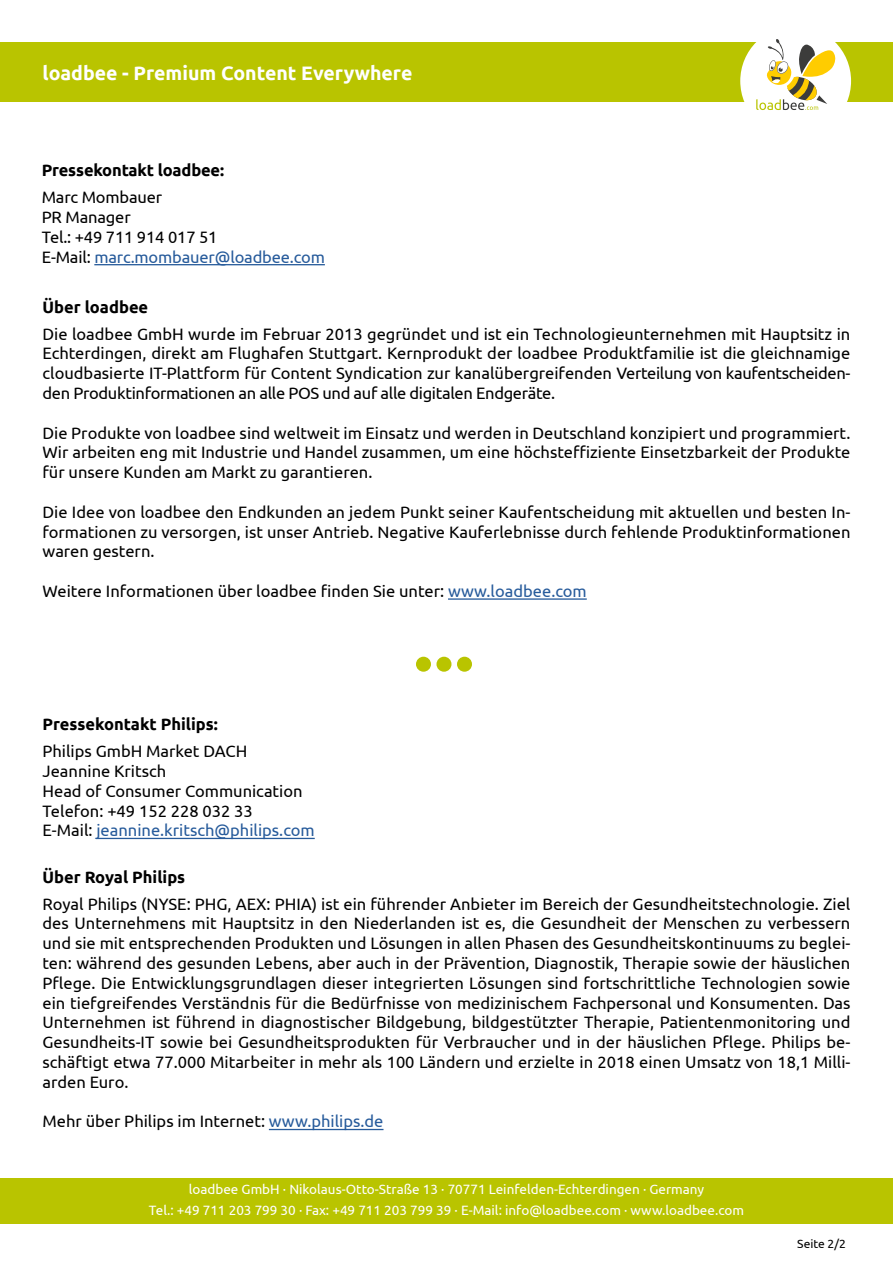
<style>
.page{position:relative;width:893px;height:1263px;background:#fff}
.page>*{position:absolute;margin:0;border:0;box-sizing:border-box;transform-origin:0 0}
.t1{font:700 19.5px "Ubuntu";color:#fff}
.t2{font:16.5px/19.8px "Ubuntu";color:#000;text-align:justify}
.t3{font:700 16.5px "Ubuntu";color:#000}
.t4{font:13.5px/21px "Ubuntu";color:#fff;text-align:center}
.t5{font:12px "Ubuntu";color:#000}
.s1{color:#275b9b}
</style>
<div class="page">
<div style="left:0;top:1178px;width:893px;height:46px;background:#b9c400"></div>
<hr style="left:94px;top:264px;width:231px;height:1px;background:#275b9b">
<div style="left:0;top:42px;width:893px;height:60px;background:#b9c400"></div>
<div style="left:740px;top:26px;width:111px;height:110px;background:#fff;border-radius:50%"></div>
<div style="left:751px;top:33px;width:90px;height:83px;background:#fff"></div>
<svg style="left:756px;top:39px;width:79px;height:71px"></svg>
<hr style="left:96px;top:838px;width:219px;height:1px;background:#275b9b">
<hr style="left:448px;top:598px;width:139px;height:2px;background:#275b9b">
<hr style="left:269px;top:1129px;width:114px;height:1px;background:#275b9b">
<div style="left:416px;top:657px;width:15px;height:15px;background:#b9c400;border-radius:50%"></div>
<div style="left:436px;top:657px;width:15px;height:15px;background:#b9c400;border-radius:50%"></div>
<div style="left:457px;top:657px;width:15px;height:15px;background:#b9c400;border-radius:50%"></div>
<p class="t1" style="left:43px;top:61px;width:371px">loadbee - Premium Content Everywhere</p>
<p class="t3" style="left:42px;top:160px;width:184px">Pressekontakt loadbee:</p>
<p class="t2" style="left:42px;top:187px;width:285px;text-align:left">Marc Mombauer<br>PR Manager<br>Tel.: +49 711 914 017 51<br>E-Mail: <span class="s1">marc.mombauer@loadbee.com</span></p>
<p class="t3" style="left:43px;top:297px;width:107px">Über loadbee</p>
<p class="t2" style="left:43px;top:323px;width:809px">Die loadbee GmbH wurde im Februar 2013 gegründet und ist ein Technologieunternehmen mit Hauptsitz in Echterdingen, direkt am Flughafen Stuttgart. Kernprodukt der loadbee Produktfamilie ist die gleichnamige cloudbasierte IT-Plattform für Content Syndication zur kanalübergreifenden Verteilung von kaufentscheiden&shy;den Produktinformationen an alle POS und auf alle digitalen Endgeräte.</p>
<p class="t2" style="left:43px;top:422px;width:809px">Die Produkte von loadbee sind weltweit im Einsatz und werden in Deutschland konzipiert und programmiert.<br>Wir arbeiten eng mit Industrie und Handel zusammen, um eine höchsteffiziente Einsetzbarkeit der Produkte für unsere Kunden am Markt zu garantieren.</p>
<p class="t2" style="left:43px;top:501px;width:809px">Die Idee von loadbee den Endkunden an jedem Punkt seiner Kaufentscheidung mit aktuellen und besten In&shy;formationen zu versorgen, ist unser Antrieb. Negative Kauferlebnisse durch fehlende Produktinformationen waren gestern.</p>
<p class="t2" style="left:43px;top:581px;width:546px">Weitere Informationen über loadbee finden Sie unter: <span class="s1">www.loadbee.com</span></p>
<p class="t3" style="left:43px;top:714px;width:177px">Pressekontakt Philips:</p>
<p class="t2" style="left:43px;top:741px;width:274px;text-align:left">Philips GmbH Market DACH<br>Jeannine Kritsch<br>Head of Consumer Communication<br>Telefon: +49 152 228 032 33<br>E-Mail: <span class="s1">jeannine.kritsch@philips.com</span></p>
<p class="t3" style="left:43px;top:867px;width:144px">Über Royal Philips</p>
<p class="t2" style="left:43px;top:893px;width:809px">Royal Philips (NYSE: PHG, AEX: PHIA) ist ein führender Anbieter im Bereich der Gesundheitstechnologie. Ziel des Unternehmens mit Hauptsitz in den Niederlanden ist es, die Gesundheit der Menschen zu verbessern und sie mit entsprechenden Produkten und Lösungen in allen Phasen des Gesundheitskontinuums zu beglei&shy;ten: während des gesunden Lebens, aber auch in der Prävention, Diagnostik, Therapie sowie der häuslichen Pflege. Die Entwicklungsgrundlagen dieser integrierten Lösungen sind fortschrittliche Technologien sowie ein tiefgreifendes Verständnis für die Bedürfnisse von medizinischem Fachpersonal und Konsumenten. Das Unternehmen ist führend in diagnostischer Bildgebung, bildgestützter Therapie, Patientenmonitoring und Gesundheits-IT sowie bei Gesundheitsprodukten für Verbraucher und in der häuslichen Pflege. Philips be&shy;schäftigt etwa 77.000 Mitarbeiter in mehr als 100 Ländern und erzielte in 2018 einen Umsatz von 18,1 Milli&shy;arden Euro.</p>
<p class="t2" style="left:43px;top:1111px;width:342px">Mehr über Philips im Internet: <span class="s1">www.philips.de</span></p>
<p class="t4" style="left:149px;top:1178px;width:597px">loadbee GmbH · Nikolaus-Otto-Straße 13 · 70771 Leinfelden-Echterdingen · Germany<br>Tel.: +49 711 203 799 30 · Fax: +49 711 203 799 39 · E-Mail: info@loadbee.com · www.loadbee.com</p>
<p class="t5" style="left:797px;top:1236px;width:50px">Seite 2/2</p>
</div>
